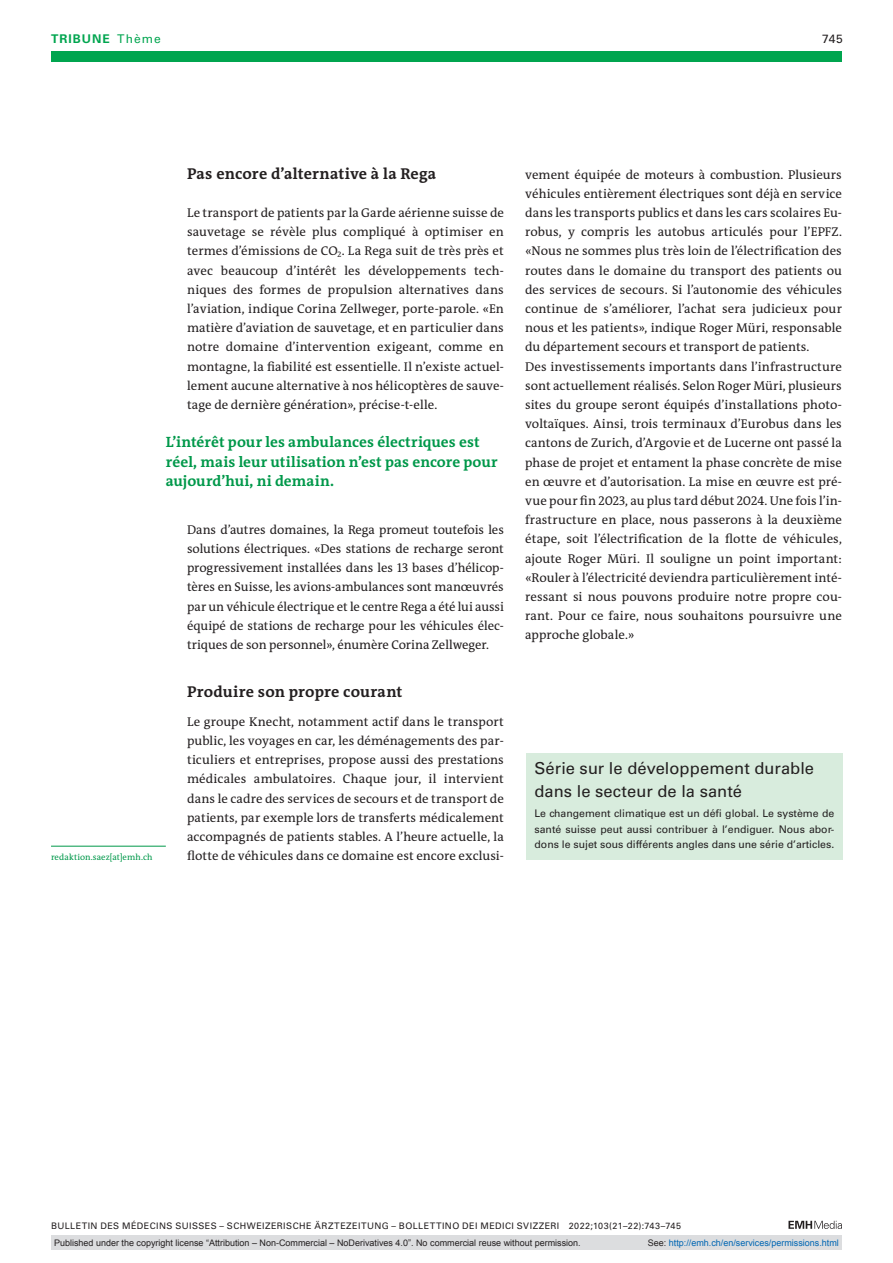
<style>
.page{position:relative;width:893px;height:1263px;background:#fff}
.page>*{position:absolute;margin:0;border:0;box-sizing:border-box;transform-origin:0 0}
.boxed-title{font:16.5px/22.5px "Univers LT Std";letter-spacing:.005em;color:#231f20}
.section-h1{font:700 15.75px "The Antiqua B W7";letter-spacing:.01em;color:#231f20}
.catchwords{font:700 15px/19.2px "The Antiqua B W7";letter-spacing:.005em;color:#00984a}
.section-pn{font:12.75px/19.2px "The Antiqua B W5 Plain";letter-spacing:.005em;color:#231f20;text-align:justify}
.t1{font:700 12px "Univers LT Std";letter-spacing:.085em;color:#00a54f}
.t2{font:12px "Univers LT Std";color:#231f20}
.boxed-text{font:10.5px/15.8px "Univers LT Std";color:#231f20;text-align:justify}
.t3{font:9px "Arial";color:#231f20}
.t4{font:9px "Univers LT Std";letter-spacing:.05em;color:#231f20}
.t5{font:9px "Arial";color:#0066b3}
.author-address{font:8.7px "The Antiqua B W5 Plain";letter-spacing:.01em;color:#00984a}
.s1{font-weight:400}
.s2{color:#231f20}
</style>
<div class="page">
<svg style="left:788px;top:1221px;width:54px;height:8px"></svg>
<hr style="left:51px;top:846px;width:115px;height:1px;background:#00984a">
<div style="left:526px;top:754px;width:317px;height:56px;background:#d8ecdd"></div>
<div style="left:526px;top:801px;width:317px;height:59px;background:#d8ecdd"></div>
<div style="left:51px;top:51px;width:791px;height:11px;background:#00a54f"></div>
<div style="left:51px;top:1235px;width:791px;height:15px;background:#dcdddf"></div>
<p class="t1" style="left:51px;top:31px;width:111px">TRIBUNE <span class="s1">Thème</span></p>
<p class="t2" style="left:822px;top:31px;width:22px">745</p>
<p class="section-h1" style="left:187px;top:163px;width:251px">Pas encore d’alternative à la Rega</p>
<p class="section-pn" style="left:187px;top:203px;width:318px">Le transport de patients par la Garde aérienne suisse de sauvetage se révèle plus compliqué à optimiser en termes d’émissions de CO<sub>2</sub>. La Rega suit de très près et avec beaucoup d’intérêt les développements tech&shy;niques des formes de propulsion alternatives dans l’aviation, indique Corina Zellweger, porte-parole. «En matière d’aviation de sauvetage, et en particulier dans notre domaine d’intervention exigeant, comme en montagne, la fiabilité est essentielle. Il n’existe actuel&shy;lement aucune alternative à nos hélicoptères de sauve&shy;tage de dernière génération», précise-t-elle.</p>
<p class="catchwords" style="left:166px;top:433px;width:333px">L’intérêt pour les ambulances électriques est réel, mais leur utilisation n’est pas encore pour aujourd’hui, ni demain.</p>
<p class="author-address" style="left:51px;top:852px;width:103px">redaktion.saez[at]emh.ch</p>
<p class="section-pn" style="left:187px;top:520px;width:318px">Dans d’autres domaines, la Rega promeut toutefois les solutions électriques. «Des stations de recharge seront progressivement installées dans les 13 bases d’hélicop&shy;tères en Suisse, les avions-ambulances sont manœuvrés par un véhicule électrique et le centre Rega a été lui aussi équipé de stations de recharge pour les véhicules élec&shy;triques de son personnel», énumère Corina Zellweger.</p>
<p class="section-h1" style="left:187px;top:682px;width:217px">Produire son propre courant</p>
<p class="section-pn" style="left:187px;top:712px;width:318px">Le groupe Knecht, notamment actif dans le transport public, les voyages en car, les déménagements des par&shy;ticuliers et entreprises, propose aussi des prestations médicales ambulatoires. Chaque jour, il intervient dans le cadre des services de secours et de transport de patients, par exemple lors de transferts médicalement accompagnés de patients stables. A l’heure actuelle, la flotte de véhicules dans ce domaine est encore exclusi-</p>
<p class="section-pn" style="left:525px;top:165px;width:318px">vement équipée de moteurs à combustion. Plusieurs véhicules entièrement électriques sont déjà en service dans les transports publics et dans les cars scolaires Eu&shy;robus, y compris les autobus articulés pour l’EPFZ. «Nous ne sommes plus très loin de l’électrification des routes dans le domaine du transport des patients ou des services de secours. Si l’autonomie des véhicules continue de s’améliorer, l’achat sera judicieux pour nous et les patients», indique Roger Müri, responsable du département secours et transport de patients.</p>
<p class="section-pn" style="left:525px;top:357px;width:318px">Des investissements importants dans l’infrastructure sont actuellement réalisés. Selon Roger Müri, plusieurs sites du groupe seront équipés d’installations photo&shy;voltaïques. Ainsi, trois terminaux d’Eurobus dans les cantons de Zurich, d’Argovie et de Lucerne ont passé la phase de projet et entament la phase concrète de mise en œuvre et d’autorisation. La mise en œuvre est pré&shy;vue pour fin 2023, au plus tard début 2024. Une fois l’in&shy;frastructure en place, nous passerons à la deuxième étape, soit l’électrification de la flotte de véhicules, ajoute Roger Müri. Il souligne un point important: «Rouler à l’électricité deviendra particulièrement inté&shy;ressant si nous pouvons produire notre propre cou&shy;rant. Pour ce faire, nous souhaitons poursuivre une approche globale.»</p>
<p class="boxed-title" style="left:534px;top:757px;width:281px">Série sur le développement durable dans le secteur de la santé</p>
<p class="boxed-text" style="left:534px;top:805px;width:301px">Le changement climatique est un défi global. Le système de santé suisse peut aussi contribuer à l’endiguer. Nous abor&shy;dons le sujet sous différents angles dans une série d’articles.</p>
<p class="t4" style="left:51px;top:1220px;width:632px">BULLETIN DES MÉDECINS SUISSES – SCHWEIZERISCHE ÄRZTEZEITUNG – BOLLETTINO DEI MEDICI SVIZZERI 2022;103(21–22):743–745</p>
<p class="t3" style="left:54px;top:1237px;width:528px">Published under the copyright license “Attribution – Non-Commercial – NoDerivatives 4.0”. No commercial reuse without permission.</p>
<p class="t5" style="left:648px;top:1237px;width:193px"><span class="s2">See:</span> http://emh.ch/en/services/permissions.html</p>
</div>
